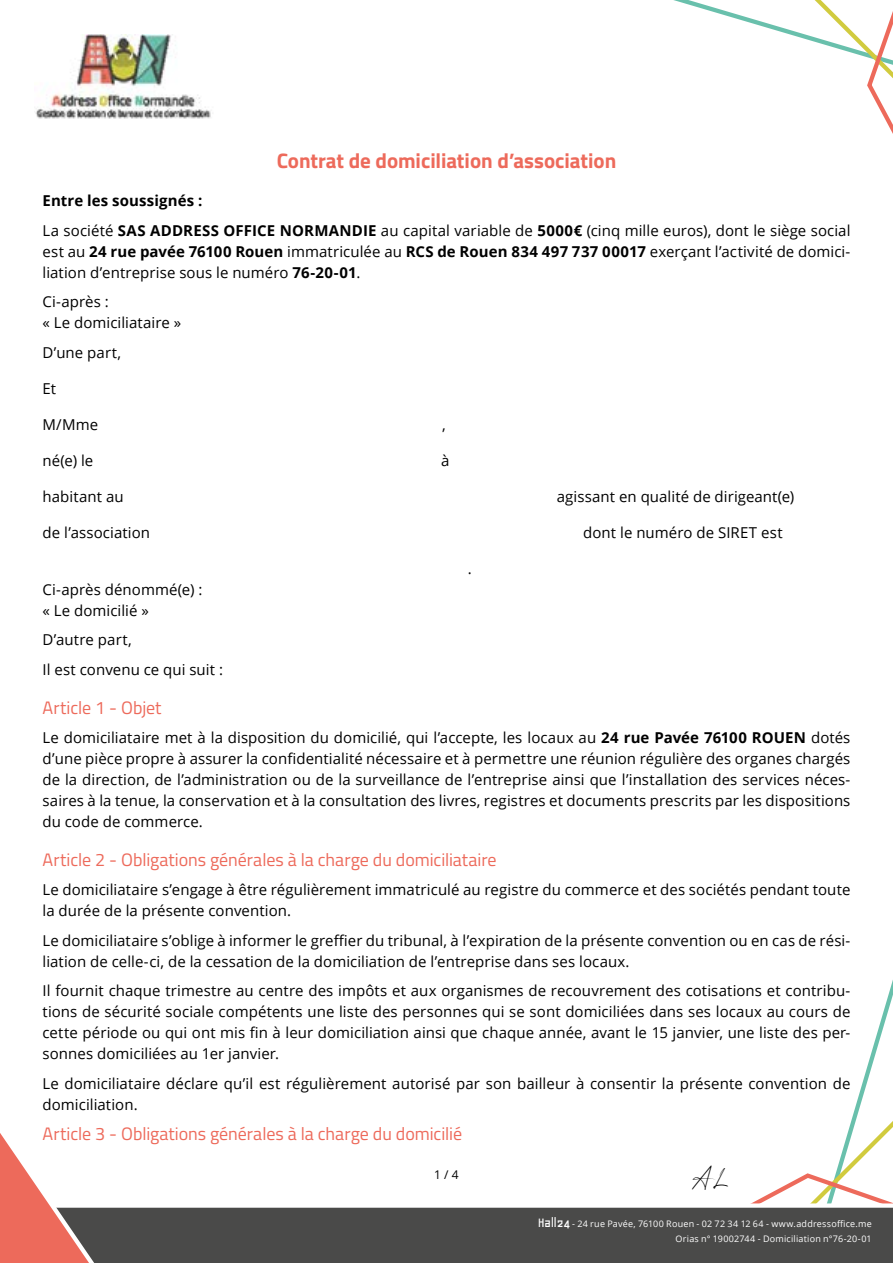
<style>
.page{position:relative;width:893px;height:1263px;background:#fff}
.page>*{position:absolute;margin:0;border:0;box-sizing:border-box;transform-origin:0 0}
.t1{font:45px "Mung Signature";color:#000}
.t2{font:700 21px "Titillium Web";color:#ed6a5b}
.t3{font:18px "Titillium Web";letter-spacing:-.005em;color:#ed6a5b}
.t4{font:15px/21px "Open Sans";letter-spacing:.005em;color:#000}
.t5{font:12px "Open Sans";color:#000}
.t6{font:9px/15px "Open Sans";letter-spacing:.025em;color:#fff;text-align:right}
.s1{font-weight:700}
.s2{font-family:"Geo";font-size:15px}
</style>
<div class="page">
<svg style="left:756px;top:980px;width:137px;height:221px"></svg>
<img style="left:35px;top:34px;width:176px;height:85px">
<svg style="left:110px;top:1201px;width:783px;height:62px;background:#5d5d5c"></svg>
<svg style="left:0;top:1133px;width:110px;height:130px"></svg>
<svg style="left:673px;top:0;width:220px;height:134px"></svg>
<h2 class="t2" style="left:277px;top:145px;width:341px">Contrat de domiciliation d’association</h2>
<p class="t4" style="left:43px;top:186px;width:809px;line-height:29.5px"><span class="s1">Entre les soussignés :<br></span>La société <span class="s1">SAS ADDRESS OFFICE NORMANDIE</span> au capital variable de <span class="s1">5000€</span> (cinq mille euros), dont le siège social</p>
<p class="t4" style="left:43px;top:241px;width:809px">est au <span class="s1">24 rue pavée 76100 Rouen</span> immatriculée au <span class="s1">RCS de Rouen 834 497 737 00017</span> exerçant l’activité de domici&shy;liation d’entreprise sous le numéro <span class="s1">76-20-01</span>.</p>
<p class="t4" style="left:43px;top:291px;width:140px">Ci-après :<br>« Le domiciliataire »</p>
<p class="t4" style="left:43px;top:342px;width:80px">D’une part,</p>
<p class="t4" style="left:43px;top:378px;width:15px">Et</p>
<p class="t4" style="left:43px;top:414px;width:57px">M/Mme</p>
<p class="t4" style="left:442px;top:414px;width:5px">,</p>
<p class="t4" style="left:43px;top:450px;width:52px">né(e) le</p>
<p class="t4" style="left:441px;top:450px;width:10px">à</p>
<p class="t4" style="left:43px;top:486px;width:83px">habitant au</p>
<p class="t4" style="left:557px;top:486px;width:239px">agissant en qualité de dirigeant(e)</p>
<p class="t4" style="left:43px;top:522px;width:109px">de l’association</p>
<p class="t4" style="left:583px;top:522px;width:201px">dont le numéro de SIRET est</p>
<p class="t4" style="left:468px;top:558px;width:5px">.</p>
<p class="t4" style="left:43px;top:579px;width:161px">Ci-après dénommé(e) : « Le domicilié »</p>
<p class="t4" style="left:43px;top:625px;width:182px;line-height:29.5px">D’autre part,<br>Il est convenu ce qui suit :</p>
<p class="t3" style="left:43px;top:694px;width:121px">Article 1 - Objet</p>
<p class="t4" style="left:43px;top:727px;width:809px;text-align:justify">Le domiciliataire met à la disposition du domicilié, qui l’accepte, les locaux au <span class="s1">24 rue Pavée 76100 ROUEN</span> dotés d’une pièce propre à assurer la confidentialité nécessaire et à permettre une réunion régulière des organes chargés de la direction, de l’administration ou de la surveillance de l’entreprise ainsi que l’installation des services néces&shy;saires à la tenue, la conservation et à la consultation des livres, registres et documents prescrits par les dispositions du code de commerce.</p>
<p class="t3" style="left:43px;top:846px;width:456px">Article 2 - Obligations générales à la charge du domiciliataire</p>
<p class="t4" style="left:43px;top:879px;width:809px">Le domiciliataire s’engage à être régulièrement immatriculé au registre du commerce et des sociétés pendant toute la durée de la présente convention.</p>
<p class="t4" style="left:43px;top:929px;width:809px">Le domiciliataire s’oblige à informer le greffier du tribunal, à l’expiration de la présente convention ou en cas de rési&shy;liation de celle-ci, de la cessation de la domiciliation de l’entreprise dans ses locaux.</p>
<p class="t4" style="left:43px;top:980px;width:809px;text-align:justify">Il fournit chaque trimestre au centre des impôts et aux organismes de recouvrement des cotisations et contribu&shy;tions de sécurité sociale compétents une liste des personnes qui se sont domiciliées dans ses locaux au cours de cette période ou qui ont mis fin à leur domiciliation ainsi que chaque année, avant le 15 janvier, une liste des per&shy;sonnes domiciliées au 1er janvier.</p>
<p class="t4" style="left:43px;top:1072px;width:809px">Le domiciliataire déclare qu’il est régulièrement autorisé par son bailleur à consentir la présente convention de domiciliation.</p>
<p class="t3" style="left:43px;top:1120px;width:421px">Article 3 - Obligations générales à la charge du domicilié</p>
<p class="t5" style="left:434px;top:1166px;width:26px">1 / 4</p>
<h1 class="t1" style="left:692px;top:1154px;width:37px">AL</h1>
<p class="t6" style="left:538px;top:1216px;width:335px"><span class="s2">Hall24</span> - 24 rue Pavée, 76100 Rouen - 02 72 34 12 64 - www.addressoffice.me<br>Orias n° 19002744 - Domiciliation n°76-20-01</p>
</div>
